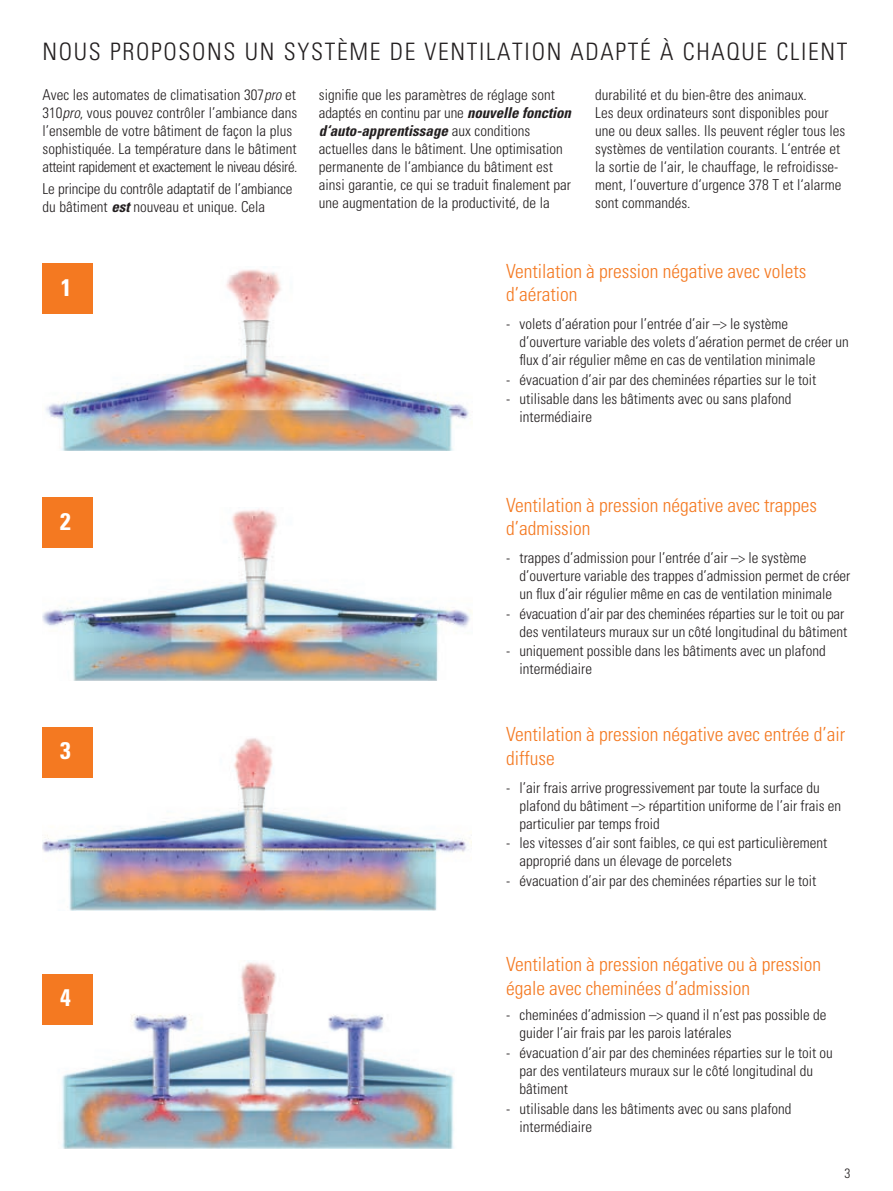
<style>
.page{position:relative;width:893px;height:1191px;background:#fff}
.page>*{position:absolute;margin:0;border:0;box-sizing:border-box;transform-origin:0 0}
.t1{font:300 condensed 24px "Univers LT Std";letter-spacing:.07em;color:#231f20}
.t2{font:700 condensed 24px "Univers LT Std";color:#fff}
.t3{font:300 condensed 19.5px/23.4px "Univers LT Std";color:#f47921}
.t4{font:300 condensed 15px/18px "Univers LT Std";color:#231f20}
.t5{font:300 condensed 13.5px "Univers LT Std";color:#231f20}
.s1{font-style:italic}
.s2{font-weight:700;font-style:italic}
</style>
<div class="page">
<img style="left:43px;top:738px;width:429px;height:172px">
<img style="left:46px;top:269px;width:423px;height:182px">
<img style="left:43px;top:509px;width:429px;height:171px">
<div style="left:43px;top:497px;width:50px;height:51px;background:#f47921"></div>
<div style="left:43px;top:264px;width:50px;height:50px;background:#f47921"></div>
<div style="left:43px;top:727px;width:50px;height:51px;background:#f47921"></div>
<img style="left:43px;top:962px;width:411px;height:186px">
<div style="left:43px;top:974px;width:50px;height:50px;background:#f47921"></div>
<h1 class="t1" style="left:43px;top:37px;width:806px">NOUS PROPOSONS UN SYSTÈME DE VENTILATION ADAPTÉ À CHAQUE CLIENT</h1>
<p class="t4" style="left:43px;top:86px;width:257px">Avec les automates de climatisation 307<span class="s1">pro</span> et 310<span class="s1">pro</span>, vous pouvez contrôler l’ambiance dans l’ensemble de votre bâtiment de façon la plus sophistiquée. La température dans le bâtiment atteint rapidement et exactement le niveau désiré.</p>
<p class="t4" style="left:43px;top:180px;width:251px">Le principe du contrôle adaptatif de l’ambiance du bâtiment <span class="s2">est</span> nouveau et unique. Cela</p>
<p class="t4" style="left:319px;top:86px;width:254px">signifie que les paramètres de réglage sont adaptés en continu par une <span class="s2">nouvelle fonction d‘auto-apprentissage</span> aux conditions actuelles dans le bâtiment. Une optimisation permanente de l‘ambiance du bâtiment est ainsi garantie, ce qui se traduit finalement par une augmentation de la productivité, de la</p>
<p class="t4" style="left:595px;top:86px;width:251px">durabilité et du bien-être des animaux.<br>Les deux ordinateurs sont disponibles pour une ou deux salles. Ils peuvent régler tous les systèmes de ventilation courants. L‘entrée et la sortie de l‘air, le chauffage, le refroidisse&shy;ment, l‘ouverture d‘urgence 378 T et l‘alarme sont commandés.</p>
<h1 class="t2" style="left:61px;top:272px;width:12px">1</h1>
<h1 class="t2" style="left:60px;top:506px;width:12px">2</h1>
<h1 class="t2" style="left:60px;top:735px;width:12px">3</h1>
<h1 class="t2" style="left:60px;top:982px;width:12px">4</h1>
<h2 class="t3" style="left:506px;top:259px;width:302px">Ventilation à pression négative avec volets d’aération</h2>
<p class="t4" style="left:519px;top:315px;width:331px;text-indent:-14px">- volets d’aération pour l’entrée d’air –&gt; le système d’ouverture variable des volets d’aération permet de créer un flux d’air régulier même en cas de ventilation minimale</p>
<p class="t4" style="left:506px;top:370px;width:312px">- évacuation d’air par des cheminées réparties sur le toit</p>
<p class="t4" style="left:519px;top:390px;width:274px;text-indent:-14px">- utilisable dans les bâtiments avec ou sans plafond intermédiaire</p>
<h2 class="t3" style="left:506px;top:493px;width:313px">Ventilation à pression négative avec trappes d’admission</h2>
<p class="t4" style="left:519px;top:549px;width:332px;text-indent:-14px">- trappes d’admission pour l’entrée d’air –&gt; le système d’ouverture variable des trappes d’admission permet de créer un flux d’air régulier même en cas de ventilation minimale</p>
<p class="t4" style="left:506px;top:604px;width:343px;text-align:right">- évacuation d’air par des cheminées réparties sur le toit ou par des ventilateurs muraux sur un côté longitudinal du bâtiment</p>
<p class="t4" style="left:519px;top:642px;width:308px;text-indent:-14px">- uniquement possible dans les bâtiments avec un plafond intermédiaire</p>
<h2 class="t3" style="left:506px;top:723px;width:341px">Ventilation à pression négative avec entrée d’air diffuse</h2>
<p class="t4" style="left:519px;top:778px;width:323px;text-indent:-14px">- l’air frais arrive progressivement par toute la surface du plafond du bâtiment –&gt; répartition uniforme de l’air frais en particulier par temps froid</p>
<p class="t4" style="left:519px;top:834px;width:309px;text-indent:-14px">- les vitesses d’air sont faibles, ce qui est particulièrement approprié dans un élevage de porcelets</p>
<p class="t4" style="left:506px;top:871px;width:312px">- évacuation d’air par des cheminées réparties sur le toit</p>
<h2 class="t3" style="left:506px;top:952px;width:317px">Ventilation à pression négative ou à pression égale avec cheminées d’admission</h2>
<p class="t4" style="left:519px;top:1006px;width:308px;text-indent:-14px">- cheminées d’admission –&gt; quand il n’est pas possible de guider l’air frais par les parois latérales</p>
<p class="t4" style="left:519px;top:1043px;width:315px;text-indent:-14px">- évacuation d’air par des cheminées réparties sur le toit ou par des ventilateurs muraux sur le côté longitudinal du bâtiment</p>
<p class="t4" style="left:519px;top:1099px;width:274px;text-indent:-14px">- utilisable dans les bâtiments avec ou sans plafond intermédiaire</p>
<p class="t5" style="left:844px;top:1165px;width:7px">3</p>
</div>
